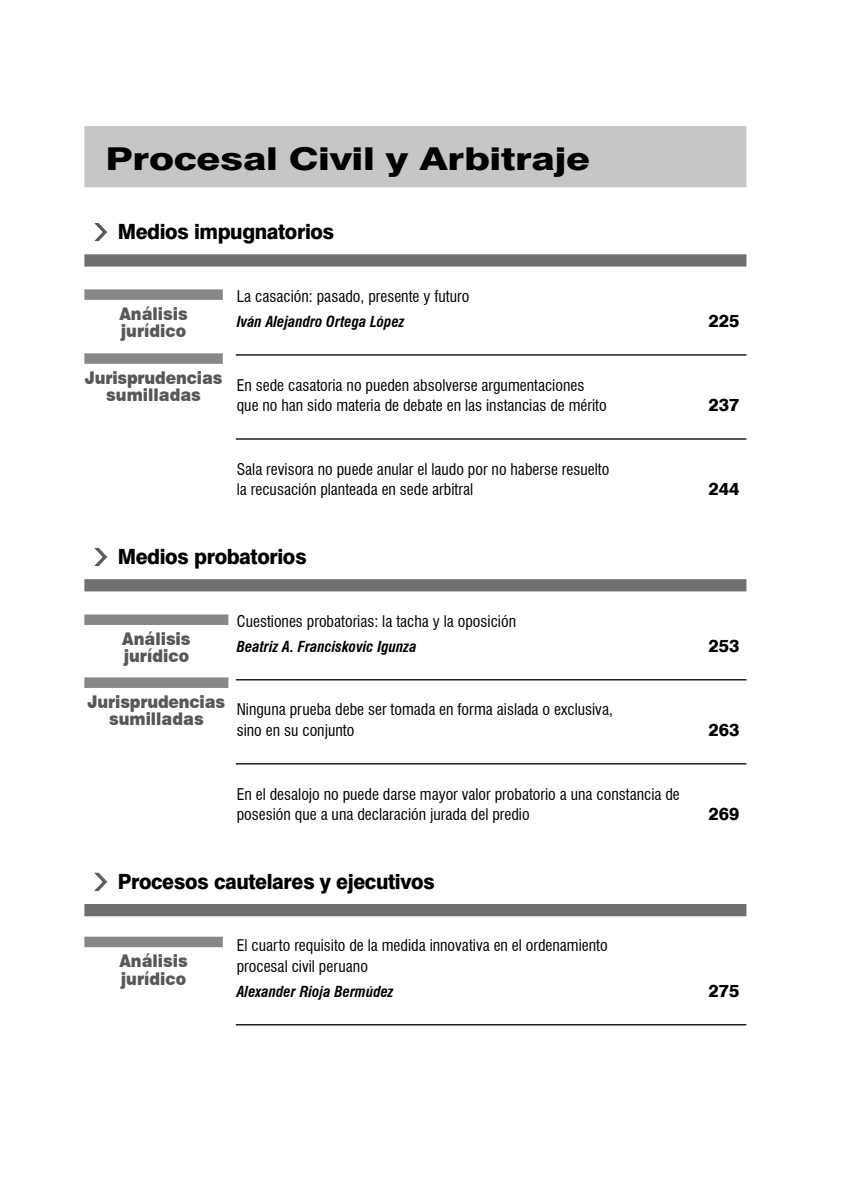
<style>
.page{position:relative;width:844px;height:1191px;background:#fff}
.page>*{position:absolute;margin:0;border:0;box-sizing:border-box;transform-origin:0 0}
.t1{font:800 31.5px "Swiss 721 BT";letter-spacing:-.01em;color:#000;scale:1.27 1}
.t2{font:800 21px "Swiss 721 BT";letter-spacing:-.02em;color:#000;scale:.95 1}
.t3{font:900 17.5px/17.5px "Swiss 721 BT";color:#575756;scale:.9 1}
.t4{font:800 17.5px "Swiss 721 BT";color:#000}
.t5{font:condensed 15.75px/20.1px "Swiss 721 BT";color:#000}
.t6{font:italic 700 condensed 14.88px "Swiss 721 BT";color:#000}
.s1{font-family:"Chicago";font-weight:400;font-size:29.05px;color:#575756}
</style>
<div class="page">
<div style="left:84px;top:126px;width:662px;height:61px;background:#c6c6c6"></div>
<div style="left:84px;top:254px;width:662px;height:12px;background:#706f6f"></div>
<hr style="left:236px;top:354px;width:510px;height:1px;background:#000">
<hr style="left:236px;top:438px;width:510px;height:1px;background:#000">
<div style="left:84px;top:579px;width:662px;height:12px;background:#706f6f"></div>
<hr style="left:236px;top:679px;width:510px;height:1px;background:#000">
<hr style="left:236px;top:763px;width:510px;height:1px;background:#000">
<div style="left:84px;top:904px;width:662px;height:12px;background:#706f6f"></div>
<hr style="left:236px;top:1024px;width:510px;height:1px;background:#000">
<svg style="left:94px;top:223px;width:13px;height:18px"></svg>
<svg style="left:94px;top:547px;width:13px;height:19px"></svg>
<svg style="left:94px;top:872px;width:13px;height:19px"></svg>
<div style="left:84px;top:614px;width:144px;height:11px;background:#878787"></div>
<div style="left:84px;top:677px;width:144px;height:11px;background:#878787"></div>
<div style="left:84px;top:936px;width:139px;height:11px;background:#878787"></div>
<div style="left:84px;top:353px;width:139px;height:11px;background:#878787"></div>
<div style="left:84px;top:289px;width:139px;height:11px;background:#878787"></div>
<h1 class="t1" style="left:105px;top:139px;width:383px">Procesal Civil y Arbitraje</h1>
<h2 class="t2" style="left:95px;top:219px;width:253px"><span class="s1">&gt;</span> Medios impugnatorios</h2>
<p class="t3" style="left:119px;top:305px;width:78px">Análisis jurídico</p>
<p class="t3" style="left:85px;top:368px;width:154px;text-align:center">Jurisprudencias sumilladas</p>
<p class="t5" style="left:237px;top:286px;width:234px">La casación: pasado, presente y futuro</p>
<p class="t6" style="left:237px;top:312px;width:169px">Iván Alejandro Ortega López</p>
<p class="t4" style="left:708px;top:310px;width:32px">225</p>
<p class="t5" style="left:237px;top:375px;width:371px">En sede casatoria no pueden absolverse argumentaciones que no han sido materia de debate en las instancias de mérito</p>
<p class="t4" style="left:708px;top:394px;width:32px">237</p>
<p class="t5" style="left:237px;top:459px;width:374px">Sala revisora no puede anular el laudo por no haberse resuelto la recusación planteada en sede arbitral</p>
<p class="t4" style="left:708px;top:478px;width:32px">244</p>
<h2 class="t2" style="left:95px;top:544px;width:224px"><span class="s1">&gt;</span> Medios probatorios</h2>
<p class="t3" style="left:122px;top:629px;width:78px">Análisis jurídico</p>
<p class="t3" style="left:88px;top:692px;width:154px;text-align:center">Jurisprudencias sumilladas</p>
<p class="t5" style="left:237px;top:611px;width:281px">Cuestiones probatorias: la tacha y la oposición</p>
<p class="t6" style="left:237px;top:637px;width:181px">Beatriz A. Franciskovic Igunza</p>
<p class="t4" style="left:708px;top:634px;width:32px">253</p>
<p class="t5" style="left:237px;top:699px;width:377px">Ninguna prueba debe ser tomada en forma aislada o exclusiva, sino en su conjunto</p>
<p class="t4" style="left:708px;top:718px;width:32px">263</p>
<p class="t5" style="left:237px;top:783px;width:444px">En el desalojo no puede darse mayor valor probatorio a una constancia de posesión que a una declaración jurada del predio</p>
<p class="t4" style="left:708px;top:802px;width:32px">269</p>
<h2 class="t2" style="left:95px;top:869px;width:359px"><span class="s1">&gt;</span> Procesos cautelares y ejecutivos</h2>
<p class="t3" style="left:119px;top:952px;width:78px">Análisis jurídico</p>
<p class="t5" style="left:237px;top:935px;width:372px">El cuarto requisito de la medida innovativa en el ordenamiento procesal civil peruano</p>
<p class="t6" style="left:237px;top:982px;width:158px">Alexander Rioja Bermúdez</p>
<p class="t4" style="left:708px;top:979px;width:32px">275</p>
</div>
